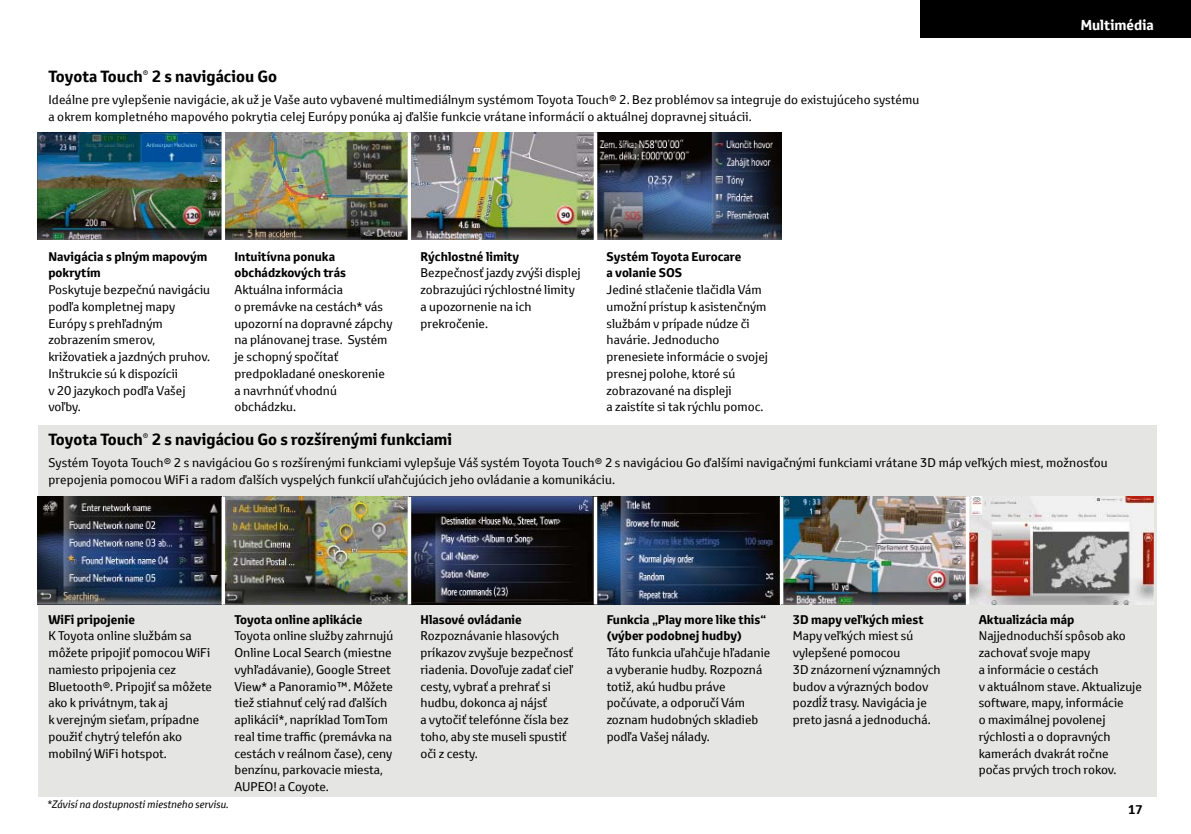
<style>
.page{position:relative;width:1191px;height:834px;background:#fff}
.page>*{position:absolute;margin:0;border:0;box-sizing:border-box;transform-origin:0 0}
.t1{font:700 15.75px "Toyota Text";color:#000}
.t2{font:700 14px "Toyota Text";color:#fff}
.t3{font:12.25px/16.8px "Toyota Text";color:#000}
.t4{font:700 12.25px/16.8px "Toyota Text";color:#000}
.t5{font:italic 10.5px "Toyota Text";color:#000}
</style>
<div class="page">
<div style="left:920px;top:0;width:271px;height:37px;background:#000"></div>
<div style="left:38px;top:425px;width:1118px;height:371px;background:#e5e5e3"></div>
<img style="left:37px;top:496px;width:928px;height:108px">
<img style="left:969px;top:496px;width:184px;height:108px">
<svg style="left:221px;top:496px;width:4px;height:108px"></svg>
<hr style="left:408px;top:496px;width:3px;height:108px;background:#fff">
<hr style="left:594px;top:496px;width:3px;height:108px;background:#fff">
<img style="left:37px;top:132px;width:184px;height:108px">
<img style="left:225px;top:132px;width:556px;height:108px">
<svg style="left:221px;top:132px;width:4px;height:108px"></svg>
<hr style="left:408px;top:132px;width:3px;height:108px;background:#fff">
<hr style="left:780px;top:496px;width:3px;height:108px;background:#fff">
<svg style="left:965px;top:496px;width:4px;height:108px"></svg>
<hr style="left:594px;top:132px;width:3px;height:108px;background:#fff">
<p class="t1" style="left:48px;top:66px;width:230px">Toyota Touch<sup>®</sup> 2 s navigáciou Go</p>
<p class="t3" style="left:48px;top:91px;width:872px">Ideálne pre vylepšenie navigácie, ak už je Vaše auto vybavené multimediálnym systémom Toyota Touch® 2. Bez problémov sa integruje do existujúceho systému a okrem kompletného mapového pokrytia celej Európy ponúka aj ďalšie funkcie vrátane informácií o aktuálnej dopravnej situácii.</p>
<p class="t4" style="left:48px;top:248px;width:160px">Navigácia s plným mapovým pokrytím</p>
<p class="t3" style="left:48px;top:281px;width:163px">Poskytuje bezpečnú navigáciu podľa kompletnej mapy<br>Európy s prehľadným zobrazením smerov, križovatiek a jazdných pruhov.<br>Inštrukcie sú k dispozícii<br>v 20 jazykoch podľa Vašej voľby.</p>
<p class="t4" style="left:234px;top:248px;width:113px">Intuitívna ponuka obchádzkových trás</p>
<p class="t3" style="left:234px;top:281px;width:159px">Aktuálna informácia<br>o premávke na cestách* vás upozorní na dopravné zápchy na plánovanej trase. Systém je schopný spočítať predpokladané oneskorenie a navrhnúť vhodnú obchádzku.</p>
<p class="t4" style="left:420px;top:248px;width:100px">Rýchlostné limity</p>
<p class="t3" style="left:420px;top:264px;width:162px">Bezpečnosť jazdy zvýši displej zobrazujúci rýchlostné limity a upozornenie na ich prekročenie.</p>
<p class="t4" style="left:606px;top:248px;width:136px">Systém Toyota Eurocare a volanie SOS</p>
<p class="t3" style="left:606px;top:281px;width:163px">Jediné stlačenie tlačidla Vám umožní prístup k asistenčným službám v prípade núdze či havárie. Jednoducho prenesiete informácie o svojej presnej polohe, ktoré sú zobrazované na displeji<br>a zaistíte si tak rýchlu pomoc.</p>
<p class="t2" style="left:1080px;top:15px;width:75px">Multimédia</p>
<p class="t1" style="left:48px;top:428px;width:405px">Toyota Touch<sup>®</sup> 2 s navigáciou Go s rozšírenými funkciami</p>
<p class="t3" style="left:48px;top:454px;width:1060px">Systém Toyota Touch® 2 s navigáciou Go s rozšírenými funkciami vylepšuje Váš systém Toyota Touch® 2 s navigáciou Go ďalšími navigačnými funkciami vrátane 3D máp veľkých miest, možnosťou prepojenia pomocou WiFi a radom ďalších vyspelých funkcií uľahčujúcich jeho ovládanie a komunikáciu.</p>
<p class="t4" style="left:48px;top:610px;width:88px">WiFi pripojenie</p>
<p class="t3" style="left:48px;top:627px;width:165px">K Toyota online službám sa môžete pripojiť pomocou WiFi namiesto pripojenia cez<br>Bluetooth®. Pripojiť sa môžete ako k privátnym, tak aj<br>k verejným sieťam, prípadne použiť chytrý telefón ako mobilný WiFi hotspot.</p>
<p class="t4" style="left:234px;top:610px;width:130px">Toyota online aplikácie</p>
<p class="t3" style="left:234px;top:627px;width:160px">Toyota online služby zahrnujú<br>Online Local Search (miestne vyhľadávanie), Google Street<br>View* a Panoramio™. Môžete tiež stiahnuť celý rad ďalších aplikácií*, napríklad TomTom real time traffic (premávka na cestách v reálnom čase), ceny benzínu, parkovacie miesta,<br>AUPEO! a Coyote.</p>
<p class="t5" style="left:48px;top:797px;width:183px">*Závisí na dostupnosti miestneho servisu.</p>
<p class="t4" style="left:420px;top:610px;width:103px">Hlasové ovládanie</p>
<p class="t3" style="left:420px;top:627px;width:154px">Rozpoznávanie hlasových príkazov zvyšuje bezpečnosť riadenia. Dovoľuje zadať cieľ cesty, vybrať a prehrať si hudbu, dokonca aj nájsť<br>a vytočiť telefónne čísla bez toho, aby ste museli spustiť oči z cesty.</p>
<p class="t4" style="left:606px;top:610px;width:161px">Funkcia „Play more like this“ (výber podobnej hudby)</p>
<p class="t3" style="left:606px;top:644px;width:165px">Táto funkcia uľahčuje hľadanie a vyberanie hudby. Rozpozná totiž, akú hudbu práve počúvate, a odporučí Vám zoznam hudobných skladieb podľa Vašej nálady.</p>
<p class="t4" style="left:792px;top:610px;width:132px">3D mapy veľkých miest</p>
<p class="t3" style="left:792px;top:627px;width:149px">Mapy veľkých miest sú vylepšené pomocou<br>3D znázornení významných budov a výrazných bodov pozdĺž trasy. Navigácia je preto jasná a jednoduchá.</p>
<p class="t4" style="left:978px;top:610px;width:97px">Aktualizácia máp</p>
<p class="t3" style="left:978px;top:627px;width:165px">Najjednoduchší spôsob ako zachovať svoje mapy<br>a informácie o cestách<br>v aktuálnom stave. Aktualizuje software, mapy, informácie<br>o maximálnej povolenej rýchlosti a o dopravných kamerách dvakrát ročne počas prvých troch rokov.</p>
<p class="t4" style="left:1128px;top:800px;width:16px">17</p>
</div>
